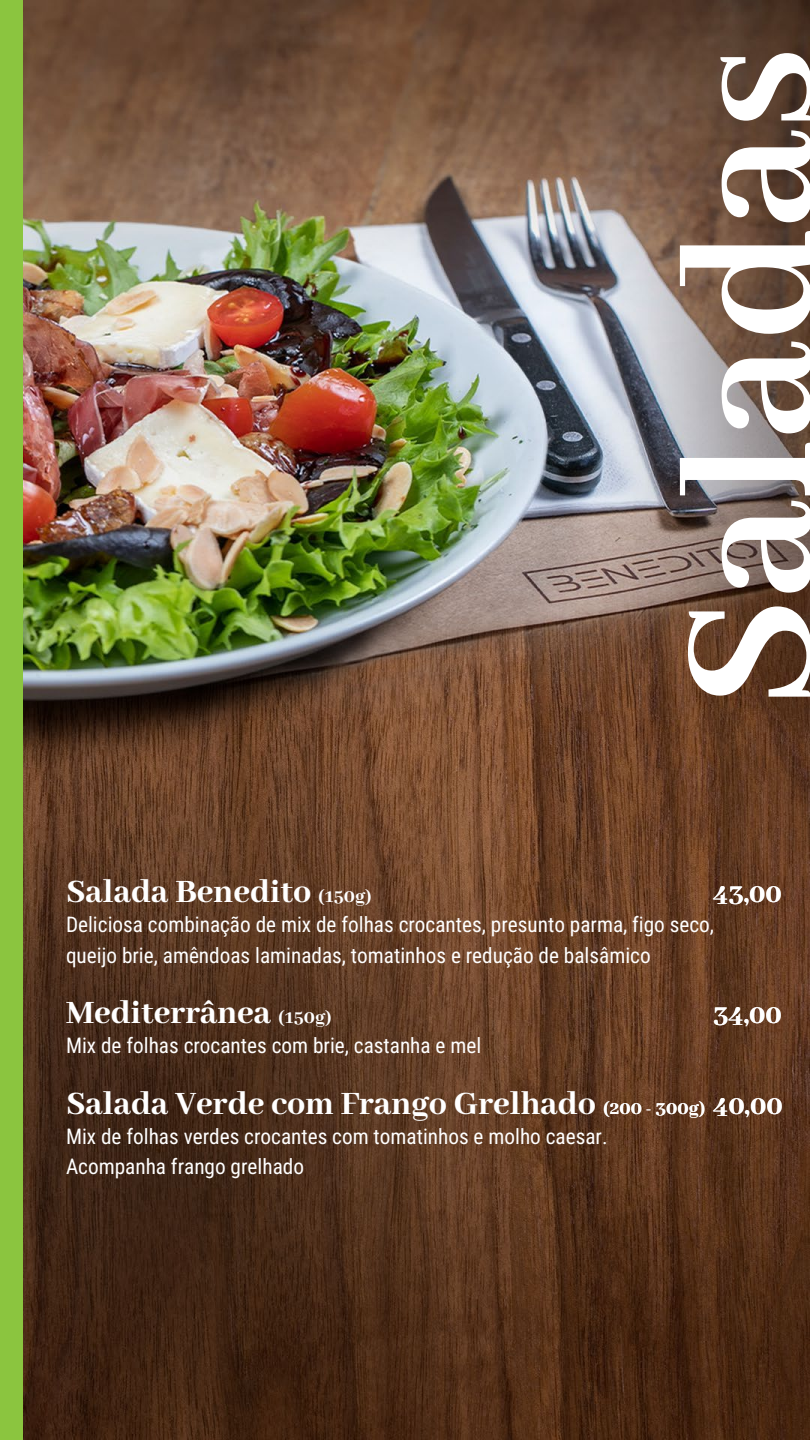
<style>
.page{position:relative;width:810px;height:1440px;background:#fff}
.page>*{position:absolute;margin:0;border:0;box-sizing:border-box;transform-origin:0 0}
.t1{font:700 205.27px "Abhaya Libre";color:#fff}
.t2{font:800 35.92px "Abhaya Libre";color:#fff}
.t3{font:800 29.4px "Abhaya Libre";color:#fff}
.t4{font:21.23px/30.2px "Roboto Condensed";color:#fff}
.s1{font-size:20.25px}
.s2{font-size:29.4px}
</style>
<div class="page">
<img style="left:22px;top:0;width:788px;height:1440px">
<div style="left:0;top:0;width:22px;height:1440px;background:#8bc53f"></div>
<h1 class="t1" style="left:638px;top:708px;width:663px;rotate:-90deg">Saladas</h1>
<h2 class="t2" style="left:66px;top:872px;width:307px">Salada Benedito <span class="s1">(150g)</span></h2>
<h3 class="t3" style="left:713px;top:877px;width:70px">43,00</h3>
<p class="t4" style="left:66px;top:909px;width:650px">Deliciosa combinação de mix de folhas crocantes, presunto parma, figo seco, queijo brie, amêndoas laminadas, tomatinhos e redução de balsâmico</p>
<h2 class="t2" style="left:66px;top:993px;width:267px">Mediterrânea <span class="s1">(150g)</span></h2>
<h3 class="t3" style="left:713px;top:998px;width:70px">34,00</h3>
<p class="t4" style="left:66px;top:1030px;width:417px">Mix de folhas crocantes com brie, castanha e mel</p>
<h2 class="t2" style="left:66px;top:1084px;width:718px">Salada Verde com Frango Grelhado <span class="s1">(200 - 300g)</span> <span class="s2">40,00</span></h2>
<p class="t4" style="left:66px;top:1120px;width:543px">Mix de folhas verdes crocantes com tomatinhos e molho caesar.<br>Acompanha frango grelhado</p>
</div>
